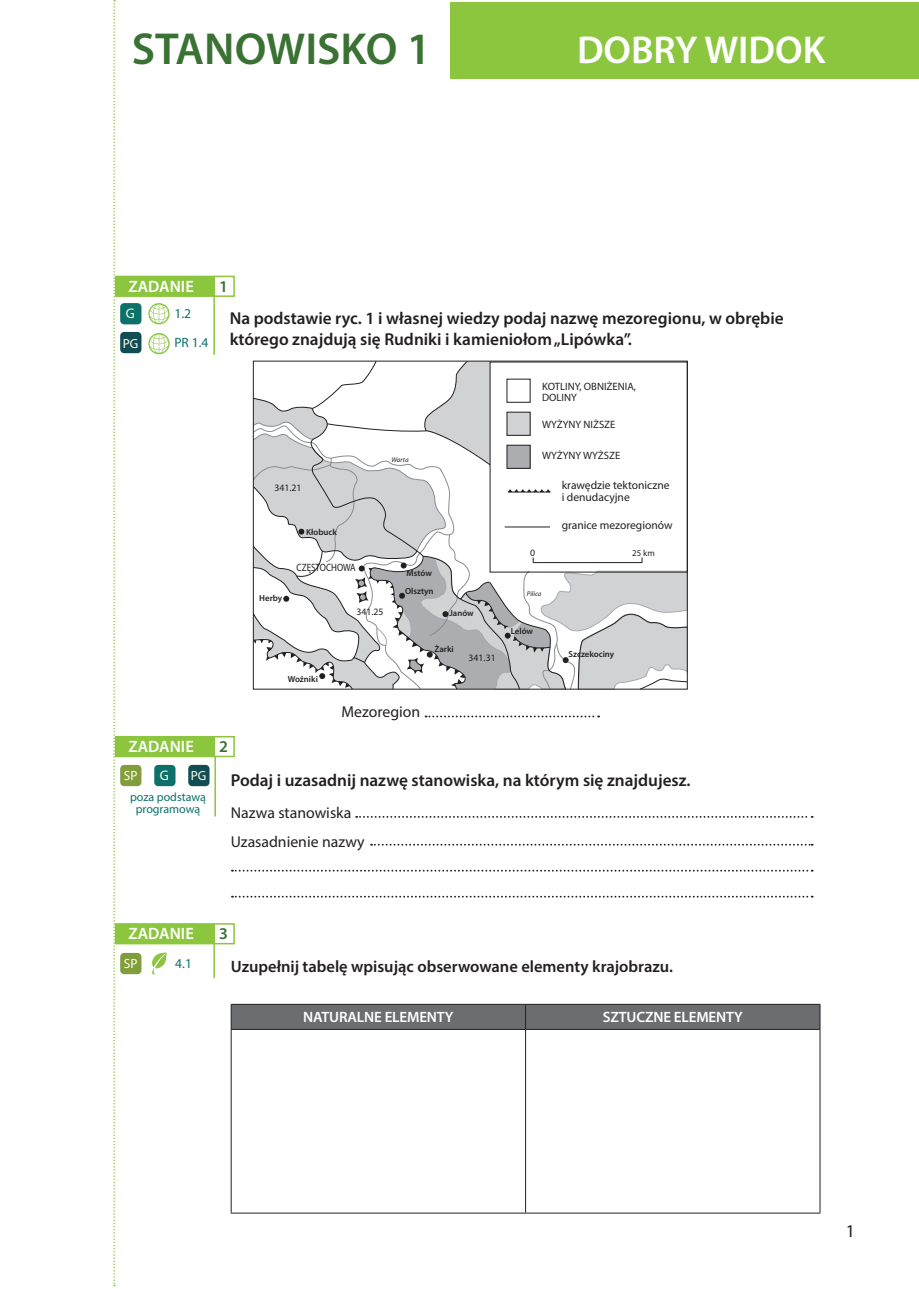
<style>
.page{position:relative;width:919px;height:1289px;background:#fff}
.page>*{position:absolute;margin:0;border:0;box-sizing:border-box;transform-origin:0 0}
.t1{font:600 45px "Myriad Pro";color:#3a7233}
.t2{font:600 39px "Myriad Pro";color:#fff}
.t3{font:18px "Myriad Pro";color:#231f20}
.t4{font:600 17.25px/20.2px "Myriad Pro";color:#231f20}
.t5{font:600 16.5px "Myriad Pro";color:#231f20}
.t6{font:600 16.5px "Myriad Pro";color:#fff}
.t7{font:600 16.5px "Myriad Pro";color:#3a7233}
.t8{font:15.75px/28.2px "Myriad Pro";color:#231f20}
.t9{font:600 15px "Myriad Pro";letter-spacing:-.01em;color:#fff}
.t10{font:13.95px "Myriad Pro";color:#fffde9}
.t11{font:13.5px "Myriad Pro";color:#0c7269}
.t12{font:13.35px "Myriad Pro";color:#fffde9}
.t13{font:13.2px "Myriad Pro";color:#fffde9}
.t14{font:12px/12px "Myriad Pro";color:#0c7269;text-align:center}
.t15{font:11.55px/11.6px "Myriad Pro";color:#231f20}
.t16{font:10.65px/11.6px "Myriad Pro";color:#231f20}
.t17{font:10.65px "Myriad Pro";color:#231f20;scale:.84 1}
.t18{font:9.75px "Myriad Pro";color:#231f20}
.t19{font:8.85px "Myriad Pro";color:#231f20}
.t20{font:600 8.7px/17.5px "Myriad Pro";color:#231f20}
.t21{font:italic 6.9px "Myriad Pro";color:#231f20}
</style>
<div class="page">
<svg style="left:113px;top:0;width:2px;height:1286px"></svg>
<div style="left:451px;top:2px;width:467px;height:76px;background:#8bc63e"></div>
<hr style="left:231px;top:1003px;width:294px;height:1px;background:#231f20">
<hr style="left:525px;top:1003px;width:295px;height:1px;background:#231f20">
<div style="left:231px;top:1004px;width:589px;height:25px;background:#6c6d70"></div>
<hr style="left:231px;top:1029px;width:294px;height:1px;background:#231f20">
<hr style="left:231px;top:1029px;width:1px;height:183px;background:#231f20">
<hr style="left:525px;top:1029px;width:295px;height:1px;background:#231f20">
<hr style="left:525px;top:1029px;width:1px;height:183px;background:#231f20">
<hr style="left:819px;top:1029px;width:1px;height:183px;background:#231f20">
<hr style="left:231px;top:1212px;width:294px;height:1px;background:#231f20">
<hr style="left:525px;top:1212px;width:295px;height:1px;background:#231f20">
<hr style="left:213px;top:295px;width:2px;height:60px;background:#8bc63e">
<svg style="left:148px;top:303px;width:22px;height:21px"></svg>
<svg style="left:148px;top:333px;width:22px;height:21px"></svg>
<div style="left:120px;top:332px;width:21px;height:21px;background:#124d54;border-radius:4px"></div>
<div style="left:120px;top:303px;width:21px;height:21px;background:#0c7269;border-radius:4px"></div>
<div style="left:115px;top:276px;width:99px;height:21px;background:#8bc63e"></div>
<div style="left:213px;top:276px;width:22px;height:21px;border:2px solid #8bc63e"></div>
<hr style="left:214px;top:757px;width:2px;height:59px;background:#8bc63e">
<div style="left:188px;top:765px;width:21px;height:21px;background:#124d54;border-radius:4px"></div>
<div style="left:120px;top:765px;width:21px;height:21px;background:#829e3c;border-radius:4px"></div>
<div style="left:154px;top:765px;width:21px;height:21px;background:#0c7269;border-radius:4px"></div>
<div style="left:115px;top:736px;width:99px;height:21px;background:#8bc63e"></div>
<div style="left:213px;top:736px;width:22px;height:21px;border:2px solid #8bc63e"></div>
<div style="left:120px;top:952px;width:21px;height:22px;background:#829e3c;border-radius:4px"></div>
<hr style="left:213px;top:944px;width:2px;height:34px;background:#8bc63e">
<svg style="left:152px;top:952px;width:15px;height:22px"></svg>
<div style="left:115px;top:923px;width:99px;height:21px;background:#8bc63e;border:2px solid #8bc63e"></div>
<div style="left:213px;top:923px;width:22px;height:21px;border:2px solid #8bc63e"></div>
<svg style="left:232px;top:895px;width:580px;height:2px"></svg>
<svg style="left:232px;top:869px;width:580px;height:2px"></svg>
<svg style="left:371px;top:843px;width:441px;height:2px"></svg>
<svg style="left:356px;top:816px;width:456px;height:1px"></svg>
<svg style="left:425px;top:715px;width:174px;height:2px"></svg>
<svg style="left:255px;top:363px;width:430px;height:324px"></svg>
<div style="left:253px;top:361px;width:434px;height:328px;border:1px solid #231f20"></div>
<h1 class="t1" style="left:132px;top:21px;width:300px">STANOWISKO 1</h1>
<h2 class="t2" style="left:577px;top:25px;width:250px">DOBRY WIDOK</h2>
<p class="t6" style="left:128px;top:276px;width:67px">ZADANIE</p>
<p class="t7" style="left:219px;top:275px;width:10px">1</p>
<p class="t10" style="left:126px;top:305px;width:10px">G</p>
<p class="t13" style="left:123px;top:335px;width:17px">PG</p>
<p class="t11" style="left:174px;top:305px;width:18px">1.2</p>
<p class="t11" style="left:174px;top:334px;width:35px">PR 1.4</p>
<p class="t4" style="left:230px;top:308px;width:555px">Na podstawie ryc. 1 i własnej wiedzy podaj nazwę mezoregionu, w obrębie którego znajdują się Rudniki i kamieniołom „Lipówka”.</p>
<p class="t18" style="left:274px;top:481px;width:29px">341.21</p>
<p class="t21" style="left:391px;top:455px;width:19px">Warta</p>
<p class="t20" style="left:306px;top:522px;width:32px">Kłobuck</p>
<p class="t20" style="left:259px;top:588px;width:24px">Herby</p>
<p class="t17" style="left:296px;top:561px;width:72px">CZĘSTOCHOWA</p>
<p class="t18" style="left:356px;top:606px;width:29px">341.25</p>
<p class="t20" style="left:288px;top:670px;width:32px">Woźniki</p>
<p class="t20" style="left:405px;top:564px;width:30px">Mstów<br>Olsztyn</p>
<p class="t20" style="left:449px;top:604px;width:26px">Janów</p>
<p class="t20" style="left:434px;top:639px;width:21px">Żarki</p>
<p class="t18" style="left:468px;top:652px;width:29px">341.31</p>
<p class="t8" style="left:341px;top:697px;width:80px">Mezoregion</p>
<p class="t16" style="left:542px;top:380px;width:95px">KOTLINY, OBNIŻENIA,<br>DOLINY</p>
<p class="t16" style="left:542px;top:418px;width:75px">WYŻYNY NIŻSZE</p>
<p class="t16" style="left:542px;top:450px;width:80px">WYŻYNY WYŻSZE</p>
<p class="t15" style="left:561px;top:479px;width:109px">krawędzie tektoniczne i denudacyjne</p>
<p class="t15" style="left:561px;top:519px;width:112px">granice mezoregionów</p>
<p class="t18" style="left:530px;top:547px;width:7px">0</p>
<p class="t19" style="left:632px;top:548px;width:24px">25 km</p>
<p class="t21" style="left:527px;top:589px;width:16px">Pilica</p>
<p class="t20" style="left:510px;top:622px;width:24px">Lelów</p>
<p class="t20" style="left:568px;top:645px;width:47px">Szczekociny</p>
<p class="t6" style="left:128px;top:736px;width:67px">ZADANIE</p>
<p class="t7" style="left:219px;top:736px;width:10px">2</p>
<p class="t12" style="left:124px;top:767px;width:15px">SP</p>
<p class="t10" style="left:160px;top:766px;width:10px">G</p>
<p class="t13" style="left:191px;top:768px;width:17px">PG</p>
<p class="t14" style="left:130px;top:790px;width:77px">poza podstawą programową</p>
<p class="t4" style="left:231px;top:769px;width:461px">Podaj i uzasadnij nazwę stanowiska, na którym się znajdujesz.</p>
<p class="t8" style="left:231px;top:798px;width:135px">Nazwa stanowiska<br>Uzasadnienie nazwy</p>
<p class="t6" style="left:128px;top:923px;width:67px">ZADANIE</p>
<p class="t7" style="left:219px;top:923px;width:10px">3</p>
<p class="t12" style="left:124px;top:955px;width:15px">SP</p>
<p class="t11" style="left:175px;top:955px;width:18px">4.1</p>
<p class="t5" style="left:231px;top:956px;width:443px">Uzupełnij tabelę wpisując obserwowane elementy krajobrazu.</p>
<p class="t9" style="left:303px;top:1007px;width:152px">NATURALNE ELEMENTY</p>
<p class="t9" style="left:602px;top:1007px;width:141px">SZTUCZNE ELEMENTY</p>
<p class="t3" style="left:845px;top:1219px;width:11px">1</p>
</div>
